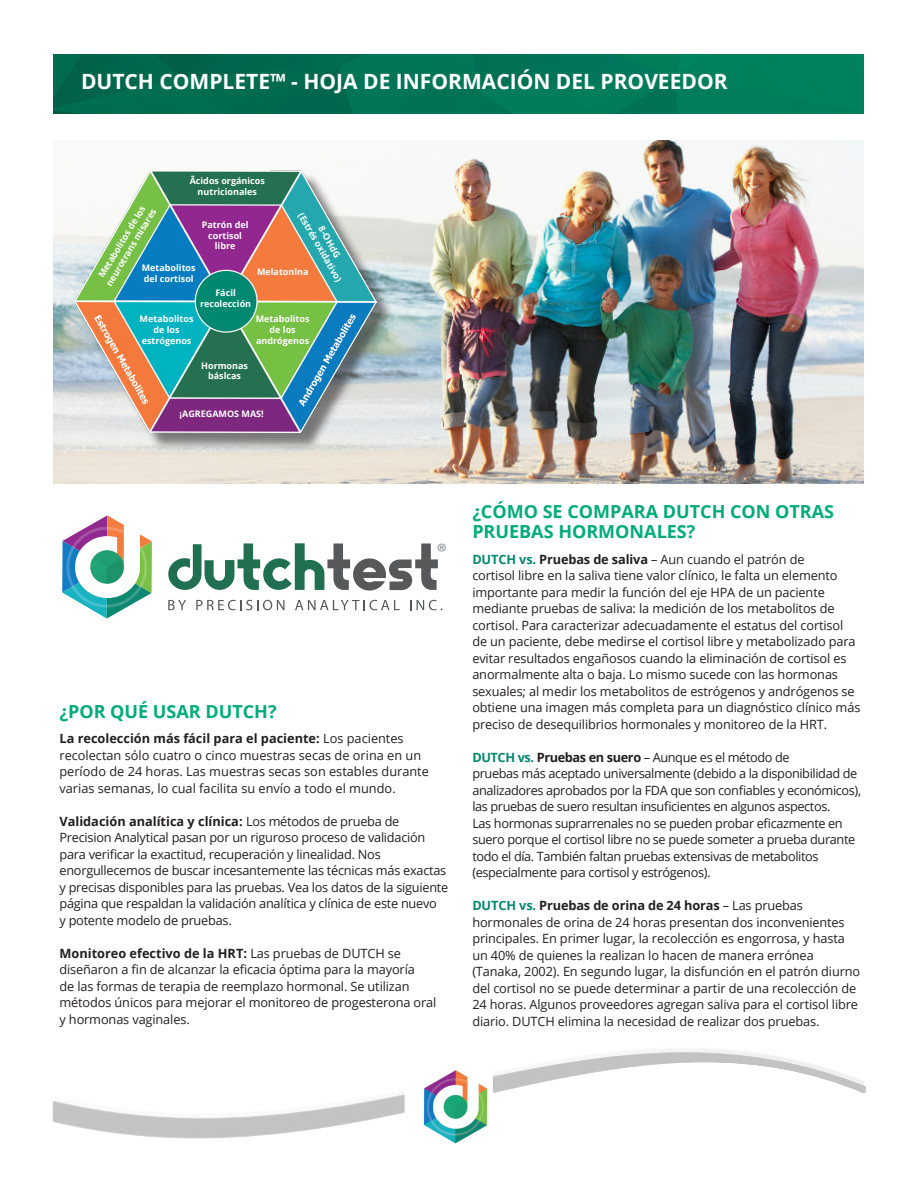
<style>
.page{position:relative;width:918px;height:1188px;background:#fff}
.page>*{position:absolute;margin:0;border:0;box-sizing:border-box;transform-origin:0 0}
.t1{font:24px "Myriad Pro";color:#37464f}
.t2{font:700 21px "Open Sans";color:#fff}
.t3{font:700 18px/19.5px "Open Sans";color:#00ac7b}
.t4{font:12.75px/16.5px "Open Sans";letter-spacing:-.01em;color:#231f20}
.t5{font:12.75px/16.5px "Open Sans";letter-spacing:-.03em;color:#231f20}
.t6{font:700 9px/10.8px "Open Sans";color:#fff;text-align:center}
.s1{font-weight:700}
.s2{font-weight:700;color:#058870}
</style>
<div class="page">
<img style="left:53px;top:55px;width:810px;height:58px">
<svg style="left:56px;top:1049px;width:808px;height:64px"></svg>
<svg style="left:405px;top:1058px;width:76px;height:55px"></svg>
<img style="left:413px;top:1067px;width:79px;height:77px">
<img style="left:53px;top:141px;width:810px;height:342px">
<div style="left:78px;top:172px;width:316px;height:279px;background:#231f20;opacity:.56"></div>
<img style="left:74px;top:170px;width:303px;height:262px">
<svg style="left:62px;top:515px;width:90px;height:104px"></svg>
<svg style="left:168px;top:543px;width:270px;height:48px"></svg>
<svg style="left:168px;top:600px;width:18px;height:10px"></svg>
<svg style="left:196px;top:600px;width:89px;height:10px"></svg>
<svg style="left:295px;top:600px;width:105px;height:10px"></svg>
<svg style="left:417px;top:600px;width:25px;height:10px"></svg>
<div style="left:145px;top:254px;width:50px;height:23px;background:#087cc1"></div>
<div style="left:140px;top:264px;width:59px;height:16px;background:#087cc1"></div>
<div style="left:193px;top:223px;width:65px;height:14px;background:#92278f"></div>
<div style="left:199px;top:234px;width:52px;height:13px;background:#92278f"></div>
<div style="left:257px;top:259px;width:52px;height:17px;background:#f47b3d"></div>
<div style="left:250px;top:325px;width:63px;height:13px;background:#76c043"></div>
<div style="left:193px;top:367px;width:65px;height:15px;background:#247051"></div>
<div style="left:143px;top:325px;width:50px;height:15px;background:#00b3c1"></div>
<div style="left:198px;top:273px;width:55px;height:55px;background:#008970;border-radius:50%"></div>
<svg style="left:92px;top:198px;width:71px;height:96px"></svg>
<div style="left:173px;top:175px;width:108px;height:25px;background:#247051"></div>
<svg style="left:288px;top:196px;width:74px;height:104px;background:#89a99b"></svg>
<div style="left:176px;top:402px;width:94px;height:25px;background:#7d277f"></div>
<p class="t2" style="left:81px;top:67px;width:648px">DUTCH COMPLETE™ - HOJA DE INFORMACIÓN DEL PROVEEDOR</p>
<p class="t6" style="left:190px;top:175px;width:77px">Ãcidos orgánicos nutricionales</p>
<p class="t6" style="left:94px;top:276px;width:90px;rotate:-59deg">Metabolitos de los neurotrans misares</p>
<p class="t6" style="left:202px;top:219px;width:48px">Patrón del cortisol libre</p>
<p class="t6" style="left:142px;top:262px;width:55px;text-align:left">Metabolitos del cortisol</p>
<p class="t6" style="left:315px;top:205px;width:79px;rotate:60deg">8-OHdG<br>(Estrés oxidativo)</p>
<p class="t6" style="left:257px;top:266px;width:53px">Melatonlna</p>
<p class="t6" style="left:200px;top:287px;width:53px">Fácil recolección</p>
<p class="t6" style="left:140px;top:313px;width:55px">Metabolitos de los estrógenos</p>
<p class="t6" style="left:201px;top:360px;width:48px">Hormonas báslcas</p>
<p class="t6" style="left:256px;top:313px;width:55px">Metabolitos de los andrógenos</p>
<p class="t6" style="left:180px;top:408px;width:86px">¡AGREGAMOS MAS!</p>
<h1 class="t1" style="left:436px;top:537px;width:12px">®</h1>
<p class="t3" style="left:59px;top:701px;width:219px">¿POR QUÉ USAR DUTCH?</p>
<p class="t4" style="left:59px;top:730px;width:371px"><span class="s1">La recolección más fácil para el paciente:</span> Los pacientes recolectan sólo cuatro o cinco muestras secas de orina en un período de 24 horas. Las muestras secas son estables durante varias semanas, lo cual facilita su envío a todo el mundo.</p>
<p class="t4" style="left:59px;top:812px;width:390px"><span class="s1">Validación analítica y clínica:</span> Los métodos de prueba de Precision Analytical pasan por un riguroso proceso de validación para verificar la exactitud, recuperación y linealidad. Nos enorgullecemos de buscar incesantemente las técnicas más exactas y precisas disponibles para las pruebas. Vea los datos de la siguiente página que respaldan la validación analítica y clínica de este nuevo<br>y potente modelo de pruebas.</p>
<p class="t4" style="left:59px;top:944px;width:378px"><span class="s1">Monitoreo efectivo de la HRT:</span> Las pruebas de DUTCH se diseñaron a fin de alcanzar la eficacia óptima para la mayoría<br>de las formas de terapia de reemplazo hormonal. Se utilizan métodos únicos para mejorar el monitoreo de progesterona oral y hormonas vaginales.</p>
<p class="t3" style="left:472px;top:501px;width:363px">¿CÓMO SE COMPARA DUTCH CON OTRAS<br>PRUEBAS HORMONALES?</p>
<p class="t4" style="left:472px;top:551px;width:390px"><span class="s2">DUTCH vs.</span> <span class="s1">Pruebas de saliva</span> – Aun cuando el patrón de<br>cortisol libre en la saliva tiene valor clínico, le falta un elemento importante para medir la función del eje HPA de un paciente mediante pruebas de saliva: la medición de los metabolitos de cortisol. Para caracterizar adecuadamente el estatus del cortisol de un paciente, debe medirse el cortisol libre y metabolizado para evitar resultados engañosos cuando la eliminación de cortisol es anormalmente alta o baja. Lo mismo sucede con las hormonas sexuales; al medir los metabolitos de estrógenos y andrógenos se obtiene una imagen más completa para un diagnóstico clínico más preciso de desequilibrios hormonales y monitoreo de la HRT.</p>
<p class="t5" style="left:472px;top:749px;width:390px"><span class="s2">DUTCH vs.</span> <span class="s1">Pruebas en suero</span> – Aunque es el método de<br>pruebas más aceptado universalmente (debido a la disponibilidad de analizadores aprobados por la FDA que son confiables y económicos), las pruebas de suero resultan insuficientes en algunos aspectos.<br>Las hormonas suprarrenales no se pueden probar eficazmente en suero porque el cortisol libre no se puede someter a prueba durante todo el día. También faltan pruebas extensivas de metabolitos (especialmente para cortisol y estrógenos).</p>
<p class="t4" style="left:472px;top:897px;width:389px"><span class="s2">DUTCH vs.</span> <span class="s1">Pruebas de orina de 24 horas</span> – Las pruebas hormonales de orina de 24 horas presentan dos inconvenientes principales. En primer lugar, la recolección es engorrosa, y hasta un 40% de quienes la realizan lo hacen de manera errónea (Tanaka, 2002). En segundo lugar, la disfunción en el patrón diurno del cortisol no se puede determinar a partir de una recolección de 24 horas. Algunos proveedores agregan saliva para el cortisol libre diario. DUTCH elimina la necesidad de realizar dos pruebas.</p>
</div>
